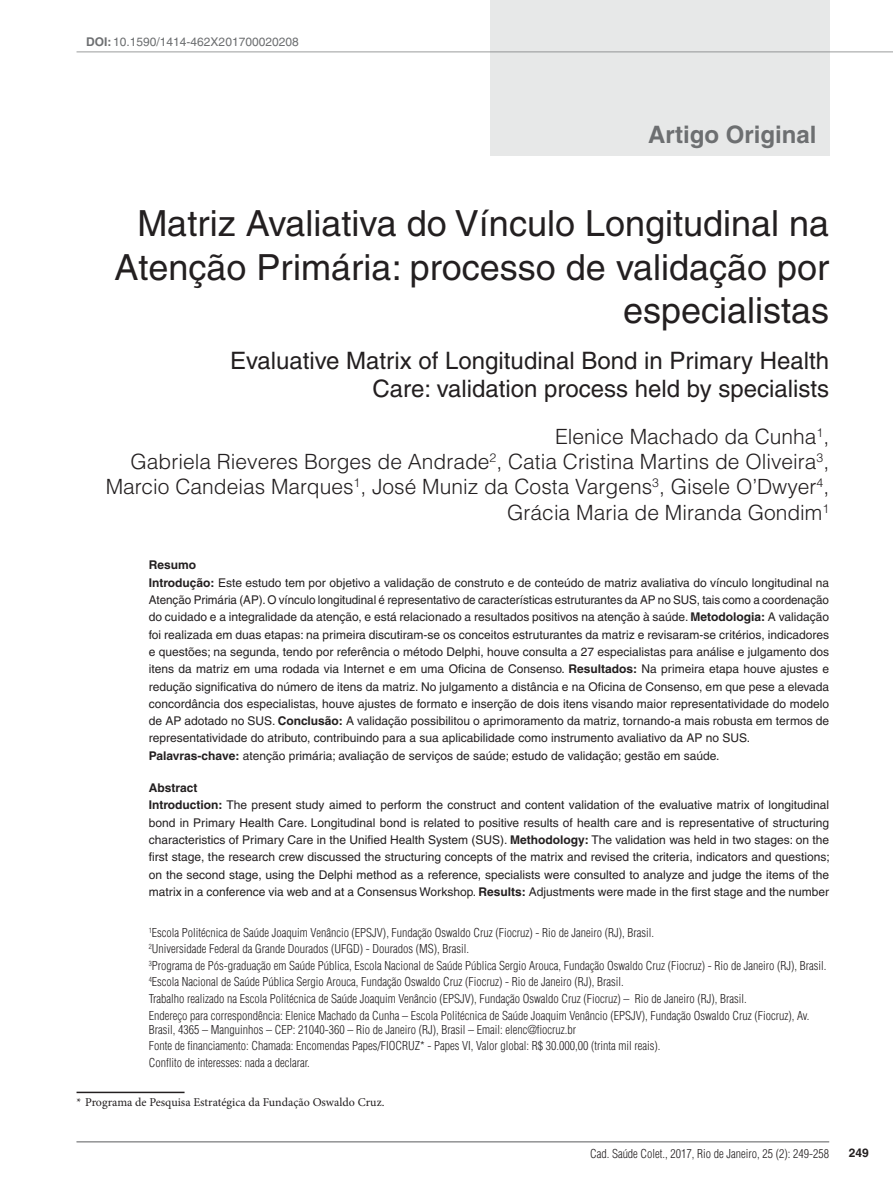
<style>
.page{position:relative;width:893px;height:1191px;background:#fff}
.page>*{position:absolute;margin:0;border:0;box-sizing:border-box;transform-origin:0 0}
.ArticleTitle{font:36px/43.2px "Helvetica";color:#231f20;text-align:right}
.ArticleTitle-Trans1{font:24px/28.8px "Helvetica";color:#231f20;text-align:right}
.ArticleTypeAlt{font:700 24px "Helvetica";color:#6d6f71}
.Authors{font:300 21px/25.2px "Helvetica";color:#231f20;text-align:right}
.Abstract{font:12px/17.2px "Helvetica";color:#231f20;text-align:justify}
.Abstract-Trans1{font:12px/17.2px "Helvetica";color:#231f20;text-align:justify}
.Affiliations{font:300 condensed 12px "Helvetica";color:#231f20}
.Correspondence{font:300 condensed 12px/14.4px "Helvetica";color:#231f20}
.fnArticleOther{font:300 condensed 12px "Helvetica";color:#231f20}
.fnSupported-by{font:300 condensed 12px "Helvetica";color:#231f20}
.Keywords{font:12px "Helvetica";color:#231f20}
.Footnote{font:12px "Minion Pro";color:#231f20}
.pubNameFooter{font:300 condensed 12px "Helvetica";color:#231f20}
.fnConflict{font:300 condensed 12px "Helvetica";color:#231f20}
.ArticleDOIAlt{font:12px "Helvetica";color:#6d6f71}
.AbstractTitle-Trans1{font:700 12px "Helvetica";color:#231f20}
.AbstractTitle{font:700 12px "Helvetica";color:#231f20}
.PageNumber{font:700 12px "Helvetica";color:#231f20}
.s1{font-weight:700}
</style>
<div class="page">
<div style="left:490px;top:0;width:339px;height:156px;background:#e7e8e8"></div>
<hr style="left:77px;top:52px;width:816px;height:1px;background:#6d6f71">
<hr style="left:77px;top:1141px;width:752px;height:1px;background:#6d6f71">
<hr style="left:77px;top:1091px;width:108px;height:2px;background:#231f20">
<p class="ArticleDOIAlt" style="left:86px;top:34px;width:214px"><span class="s1">DOI:</span> 10.1590/1414-462X201700020208</p>
<p class="ArticleTypeAlt" style="left:648px;top:120px;width:170px">Artigo Original</p>
<p class="ArticleTitle" style="left:114px;top:202px;width:716px">Matriz Avaliativa do Vínculo Longitudinal na<br>Atenção Primária: processo de validação por especialistas</p>
<p class="ArticleTitle-Trans1" style="left:230px;top:346px;width:601px">Evaluative Matrix of Longitudinal Bond in Primary Health<br>Care: validation process held by specialists</p>
<p class="Authors" style="left:106px;top:424px;width:725px">Elenice Machado da Cunha<sup>1</sup>,<br>Gabriela Rieveres Borges de Andrade<sup>2</sup>, Catia Cristina Martins de Oliveira<sup>3</sup>, Marcio Candeias Marques<sup>1</sup>, José Muniz da Costa Vargens<sup>3</sup>, Gisele O’Dwyer<sup>4</sup>, Grácia Maria de Miranda Gondim<sup>1</sup></p>
<p class="AbstractTitle" style="left:149px;top:558px;width:49px">Resumo</p>
<p class="Abstract" style="left:149px;top:574px;width:682px"><span class="s1">Introdução:</span> Este estudo tem por objetivo a validação de construto e de conteúdo de matriz avaliativa do vínculo longitudinal na Atenção Primária (AP). O vínculo longitudinal é representativo de características estruturantes da AP no SUS, tais como a coordenação do cuidado e a integralidade da atenção, e está relacionado a resultados positivos na atenção à saúde. <span class="s1">Metodologia:</span> A validação foi realizada em duas etapas: na primeira discutiram-se os conceitos estruturantes da matriz e revisaram-se critérios, indicadores e questões; na segunda, tendo por referência o método Delphi, houve consulta a 27 especialistas para análise e julgamento dos itens da matriz em uma rodada via Internet e em uma Oficina de Consenso. <span class="s1">Resultados:</span> Na primeira etapa houve ajustes e redução significativa do número de itens da matriz. No julgamento a distância e na Oficina de Consenso, em que pese a elevada concordância dos especialistas, houve ajustes de formato e inserção de dois itens visando maior representatividade do modelo de AP adotado no SUS. <span class="s1">Conclusão:</span> A validação possibilitou o aprimoramento da matriz, tornando-a mais robusta em termos de representatividade do atributo, contribuindo para a sua aplicabilidade como instrumento avaliativo da AP no SUS.</p>
<p class="Keywords" style="left:149px;top:748px;width:572px"><span class="s1">Palavras-chave:</span> atenção primária; avaliação de serviços de saúde; estudo de validação; gestão em saúde.</p>
<p class="AbstractTitle-Trans1" style="left:149px;top:780px;width:50px">Abstract</p>
<p class="Abstract-Trans1" style="left:149px;top:796px;width:682px"><span class="s1">Introduction:</span> The present study aimed to perform the construct and content validation of the evaluative matrix of longitudinal bond in Primary Health Care. Longitudinal bond is related to positive results of health care and is representative of structuring characteristics of Primary Care in the Unified Health System (SUS). <span class="s1">Methodology:</span> The validation was held in two stages: on the first stage, the research crew discussed the structuring concepts of the matrix and revised the criteria, indicators and questions; on the second stage, using the Delphi method as a reference, specialists were consulted to analyze and judge the items of the matrix in a conference via web and at a Consensus Workshop. <span class="s1">Results:</span> Adjustments were made in the first stage and the number</p>
<p class="Affiliations" style="left:149px;top:925px;width:507px"><sup>1</sup>Escola Politécnica de Saúde Joaquim Venâncio (EPSJV), Fundação Oswaldo Cruz (Fiocruz) - Rio de Janeiro (RJ), Brasil.</p>
<p class="Affiliations" style="left:149px;top:941px;width:322px"><sup>2</sup>Universidade Federal da Grande Dourados (UFGD) - Dourados (MS), Brasil.</p>
<p class="Affiliations" style="left:149px;top:958px;width:679px"><sup>3</sup>Programa de Pós-graduação em Saúde Pública, Escola Nacional de Saúde Pública Sergio Arouca, Fundação Oswaldo Cruz (Fiocruz) - Rio de Janeiro (RJ), Brasil.</p>
<p class="Affiliations" style="left:149px;top:974px;width:476px"><sup>4</sup>Escola Nacional de Saúde Pública Sergio Arouca, Fundação Oswaldo Cruz (Fiocruz) - Rio de Janeiro (RJ), Brasil.</p>
<p class="fnArticleOther" style="left:149px;top:991px;width:600px">Trabalho realizado na Escola Politécnica de Saúde Joaquim Venâncio (EPSJV), Fundação Oswaldo Cruz (Fiocruz) – Rio de Janeiro (RJ), Brasil.</p>
<p class="Correspondence" style="left:149px;top:1008px;width:662px">Endereço para correspondência: Elenice Machado da Cunha – Escola Politécnica de Saúde Joaquim Venâncio (EPSJV), Fundação Oswaldo Cruz (Fiocruz), Av.<br>Brasil, 4365 – Manguinhos – CEP: 21040-360 – Rio de Janeiro (RJ), Brasil – Email: elenc@fiocruz.br</p>
<p class="fnSupported-by" style="left:149px;top:1038px;width:513px">Fonte de financiamento: Chamada: Encomendas Papes/FIOCRUZ* - Papes VI, Valor global: R$ 30.000,00 (trinta mil reais).</p>
<p class="fnConflict" style="left:149px;top:1055px;width:163px">Conflito de interesses: nada a declarar.</p>
<p class="Footnote" style="left:77px;top:1094px;width:309px">* Programa de Pesquisa Estratégica da Fundação Oswaldo Cruz.</p>
<p class="pubNameFooter" style="left:590px;top:1145px;width:241px">Cad. Saúde Colet., 2017, Rio de Janeiro, 25 (2): 249-258</p>
<p class="PageNumber" style="left:849px;top:1145px;width:22px">249</p>
</div>
